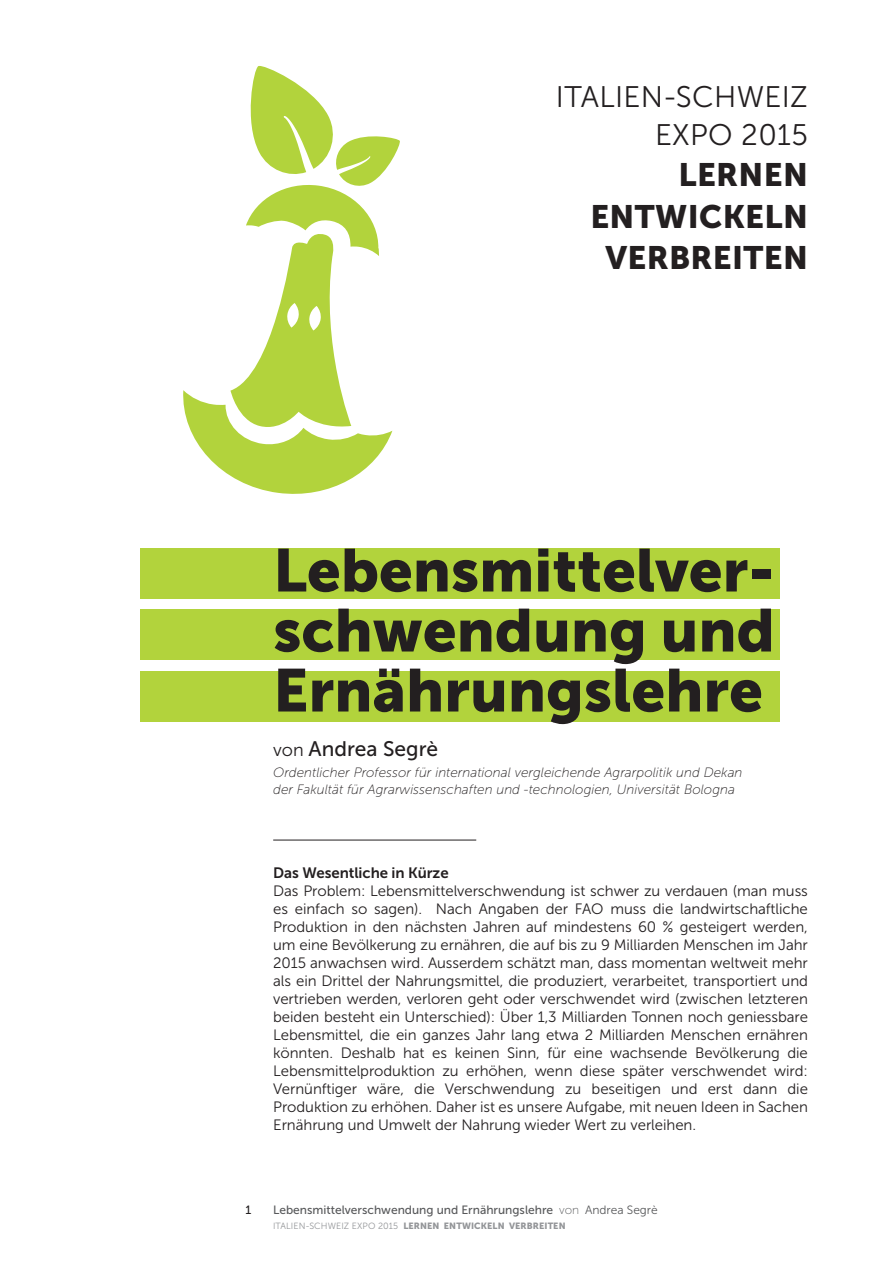
<style>
.page{position:relative;width:893px;height:1263px;background:#fff}
.page>*{position:absolute;margin:0;border:0;box-sizing:border-box;transform-origin:0 0}
.t1{font:60px/60px "Museo Sans 900";color:#231f20;text-align:justify}
.t2{font:32.25px/41.4px "Museo Sans 900";letter-spacing:.01em;color:#231f20;text-align:right}
.t3{font:29.7px/37.5px "Museo Sans 300";letter-spacing:.01em;color:#231f20;text-align:right}
.t4{font:21px "Museo Sans 500";color:#231f20}
.t5{font:15px/18px "Museo Sans 300";letter-spacing:-.005em;color:#231f20;text-align:justify}
.t6{font:15px "Museo Sans 700";letter-spacing:-.005em;color:#231f20}
.t7{font:italic 13.5px/16.5px "Museo Sans 100";color:#231f20}
.t8{font:12px "Museo Sans 500";color:#58595b}
.t9{font:12px "Museo Sans 500";color:#231f20}
.t10{font:9px "Museo Sans 900";letter-spacing:.01em;color:#939598}
.s1{font-family:"Museo Sans 300";font-size:18px}
.s2{font-family:"Museo Sans 100"}
.s3{font-family:"Museo Sans 300"}
</style>
<div class="page">
<div style="left:140px;top:548px;width:640px;height:51px;background:#b2d33c"></div>
<div style="left:140px;top:610px;width:640px;height:50px;background:#b2d33c"></div>
<div style="left:140px;top:671px;width:640px;height:51px;background:#b2d33c"></div>
<hr style="left:273px;top:840px;width:203px;height:1px;background:#231f20">
<svg style="left:183px;top:66px;width:217px;height:428px"></svg>
<h3 class="t3" style="left:556px;top:79px;width:253px">ITALIEN-SCHWEIZ<br>EXPO 2015</h3>
<h2 class="t2" style="left:590px;top:154px;width:219px">LERNEN<br>ENTWICKELN<br>VERBREITEN</h2>
<h1 class="t1" style="left:273px;top:540px;width:504px">Lebensmittelver&shy;schwendung und Ernährungslehre</h1>
<h3 class="t4" style="left:273px;top:737px;width:166px"><span class="s1">von</span> Andrea Segrè</h3>
<p class="t7" style="left:273px;top:764px;width:471px">Ordentlicher Professor für international vergleichende Agrarpolitik und Dekan der Fakultät für Agrarwissenschaften und -technologien, Universität Bologna</p>
<p class="t6" style="left:273px;top:864px;width:177px">Das Wesentliche in Kürze</p>
<p class="t5" style="left:273px;top:881px;width:536px">Das Problem: Lebensmittelverschwendung ist schwer zu verdauen (man muss es einfach so sagen). Nach Angaben der FAO muss die landwirtschaftliche Produktion in den nächsten Jahren auf mindestens 60 % gesteigert werden, um eine Bevölkerung zu ernähren, die auf bis zu 9 Milliarden Menschen im Jahr 2015 anwachsen wird. Ausserdem schätzt man, dass momentan weltweit mehr als ein Drittel der Nahrungsmittel, die produziert, verarbeitet, transportiert und vertrieben werden, verloren geht oder verschwendet wird (zwischen letzteren beiden besteht ein Unterschied): Über 1,3 Milliarden Tonnen noch geniessbare Lebensmittel, die ein ganzes Jahr lang etwa 2 Milliarden Menschen ernähren könnten. Deshalb hat es keinen Sinn, für eine wachsende Bevölkerung die Lebensmittelproduktion zu erhöhen, wenn diese später verschwendet wird:<br>Vernünftiger wäre, die Verschwendung zu beseitigen und erst dann die Produktion zu erhöhen. Daher ist es unsere Aufgabe, mit neuen Ideen in Sachen Ernährung und Umwelt der Nahrung wieder Wert zu verleihen.</p>
<p class="t9" style="left:245px;top:1203px;width:7px">1</p>
<p class="t8" style="left:273px;top:1203px;width:386px">Lebensmittelverschwendung und Ernährungslehre <span class="s2">von</span> <span class="s3">Andrea Segrè</span></p>
<p class="t10" style="left:273px;top:1221px;width:294px"><span class="s3">ITALIEN-SCHWEIZ EXPO 2015</span> LERNEN ENTWICKELN VERBREITEN</p>
</div>
